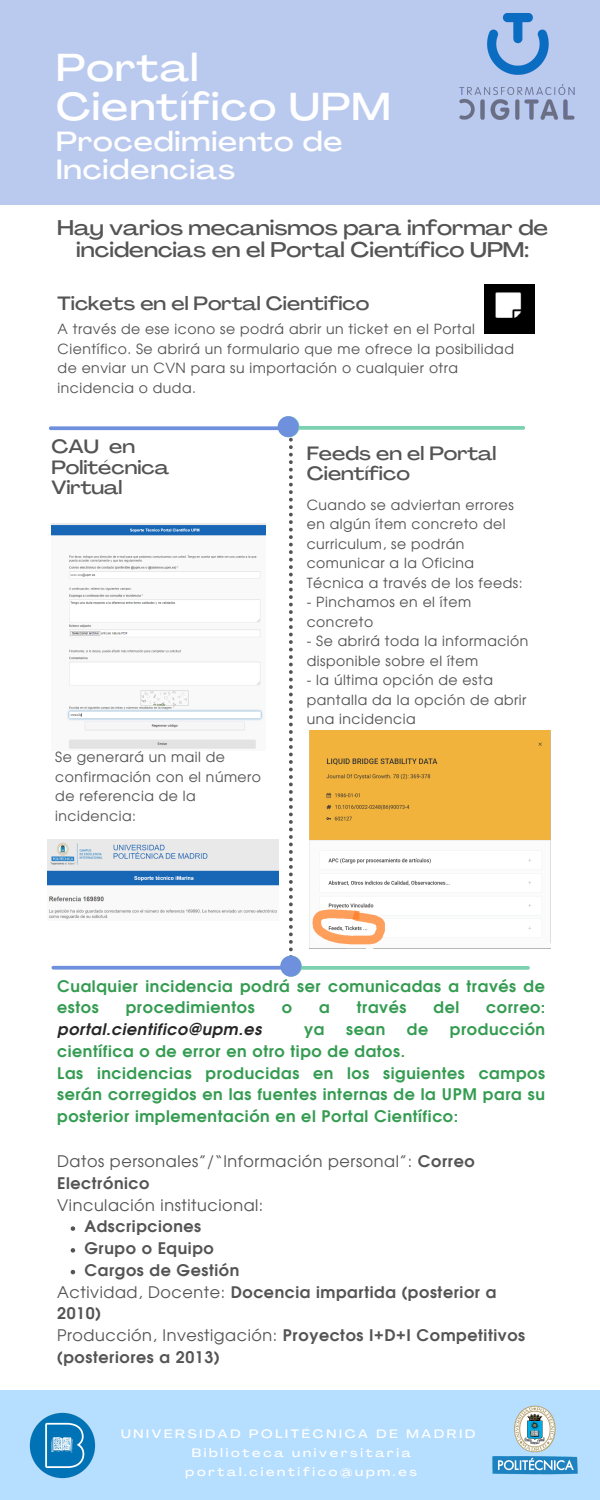
<style>
.page{position:relative;width:600px;height:1500px;background:#fff}
.page>*{position:absolute;margin:0;border:0;box-sizing:border-box;transform-origin:0 0}
.t1{font:500 expanded 38.4px/39.8px "Agrandir";letter-spacing:.035em;color:#fff}
.t2{font:500 expanded 27.4px/27.8px "Agrandir";letter-spacing:.035em;color:#fff}
.t3{font:500 expanded 21px/22.5px "Agrandir";color:#545454;text-align:center}
.t4{font:500 expanded 19px/20.2px "Agrandir";color:#545454}
.t5{font:700 16px/21.8px "Evolventa";letter-spacing:.035em;color:#349c51}
.t6{font:700 16px/21.8px "Evolventa";letter-spacing:.035em;color:#545454}
.t7{font:16px/21.8px "Evolventa";letter-spacing:.035em;color:#545454}
.t8{font:italic 700 16px "Evolventa";letter-spacing:.035em;color:#252625}
.t9{font:14px/19.5px "Evolventa";letter-spacing:.035em;color:#545454}
.t10{font:500 expanded 12.1px/18.8px "Agrandir";letter-spacing:.225em;color:#fff;text-align:center}
.s1{font-weight:700}
.s2{font-weight:400}
</style>
<div class="page">
<div style="left:0;top:0;width:600px;height:205px;background:#bacaee"></div>
<svg style="left:289px;top:438px;width:4px;height:518px"></svg>
<svg style="left:302px;top:966px;width:226px;height:4px"></svg>
<svg style="left:281px;top:956px;width:21px;height:21px"></svg>
<svg style="left:299px;top:426px;width:224px;height:4px"></svg>
<svg style="left:51px;top:426px;width:227px;height:4px"></svg>
<div style="left:278px;top:416px;width:21px;height:21px;background:#6f91dd;border-radius:50%"></div>
<div style="left:0;top:1390px;width:600px;height:110px;background:#b6deff"></div>
<img style="left:459px;top:13px;width:116px;height:107px">
<img style="left:492px;top:1405px;width:86px;height:70px">
<img style="left:30px;top:1413px;width:66px;height:66px">
<svg style="left:53px;top:966px;width:227px;height:4px"></svg>
<div style="left:280px;top:956px;width:21px;height:21px;background:#6f91dd;border-radius:50%"></div>
<img style="left:51px;top:524px;width:214px;height:225px">
<img style="left:47px;top:839px;width:232px;height:80px">
<img style="left:484px;top:284px;width:51px;height:50px">
<img style="left:310px;top:731px;width:241px;height:214px">
<svg style="left:71px;top:1226px;width:4px;height:5px"></svg>
<svg style="left:71px;top:1248px;width:4px;height:5px"></svg>
<svg style="left:71px;top:1270px;width:4px;height:4px"></svg>
<p class="t1" style="left:56px;top:51px;width:336px">Portal<br>Científico UPM</p>
<p class="t2" style="left:56px;top:130px;width:288px">Procedimiento de<br>Incidencias</p>
<p class="t3" style="left:57px;top:218px;width:493px">Hay varios mecanismos para informar de incidencias en el Portal Científico UPM:</p>
<p class="t4" style="left:58px;top:295px;width:313px">Tickets en el Portal Cientifico</p>
<p class="t9" style="left:58px;top:320px;width:458px">A través de ese icono se podrá abrir un ticket en el Portal Científico. Se abrirá un formulario que me ofrece la posibilidad de enviar un CVN para su importación o cualquier otra incidencia o duda.</p>
<p class="t4" style="left:51px;top:438px;width:119px">CAU en<br>Politécnica<br>Virtual</p>
<p class="t9" style="left:55px;top:748px;width:207px">Se generará un mail de confirmación con el número de referencia de la incidencia:</p>
<p class="t4" style="left:307px;top:445px;width:191px">Feeds en el Portal<br>Científico</p>
<p class="t9" style="left:307px;top:496px;width:217px">Cuando se adviertan errores en algún ítem concreto del curriculum, se podrán comunicar a la Oficina<br>Técnica a través de los feeds:</p>
<p class="t9" style="left:307px;top:593px;width:166px">- Pinchamos en el ítem concreto</p>
<p class="t9" style="left:307px;top:632px;width:223px">- Se abrirá toda la información disponible sobre el ítem</p>
<p class="t9" style="left:307px;top:671px;width:221px">- la última opción de esta pantalla da la opción de abrir una incidencia</p>
<p class="t5" style="left:57px;top:976px;width:489px">Cualquier incidencia podrá ser comunicadas a través de estos</p>
<p class="t5" style="left:126px;top:998px;width:130px">procedimientos</p>
<p class="t5" style="left:282px;top:998px;width:12px">o</p>
<p class="t5" style="left:319px;top:998px;width:12px">a</p>
<p class="t5" style="left:357px;top:998px;width:51px">través</p>
<p class="t5" style="left:433px;top:998px;width:27px">del</p>
<p class="t5" style="left:486px;top:998px;width:61px">correo:</p>
<p class="t8" style="left:57px;top:1022px;width:206px">portal.cientifico@upm.es</p>
<p class="t5" style="left:304px;top:1019px;width:22px">ya</p>
<p class="t5" style="left:346px;top:1019px;width:41px">sean</p>
<p class="t5" style="left:407px;top:1019px;width:23px">de</p>
<p class="t5" style="left:450px;top:1019px;width:97px">producción</p>
<p class="t5" style="left:57px;top:1041px;width:350px">científica o de error en otro tipo de datos.</p>
<p class="t5" style="left:57px;top:1063px;width:489px;text-align:justify">Las incidencias producidas en los siguientes campos serán corregidos en las fuentes internas de la UPM para su posterior implementación en el Portal Científico:</p>
<p class="t7" style="left:57px;top:1151px;width:419px">Datos personales”/“Información personal”: <span class="s1">Correo<br>Electrónico</span></p>
<p class="t7" style="left:57px;top:1195px;width:208px">Vinculación institucional:</p>
<p class="t6" style="left:84px;top:1217px;width:118px">Adscripciones</p>
<p class="t6" style="left:84px;top:1238px;width:131px">Grupo o Equipo</p>
<p class="t6" style="left:84px;top:1260px;width:157px">Cargos de Gestión</p>
<p class="t6" style="left:57px;top:1282px;width:441px"><span class="s2">Actividad, Docente:</span> Docencia impartida (posterior a<br>2010)</p>
<p class="t6" style="left:57px;top:1325px;width:470px"><span class="s2">Producción, Investigación:</span> Proyectos I+D+I Competitivos (posteriores a 2013)</p>
<p class="t10" style="left:121px;top:1426px;width:356px">UNIVERSIDAD POLITÉCNICA DE MADRID</p>
<p class="t10" style="left:186px;top:1445px;width:233px">Biblioteca universitaria portal.cientifico@upm.es</p>
</div>
